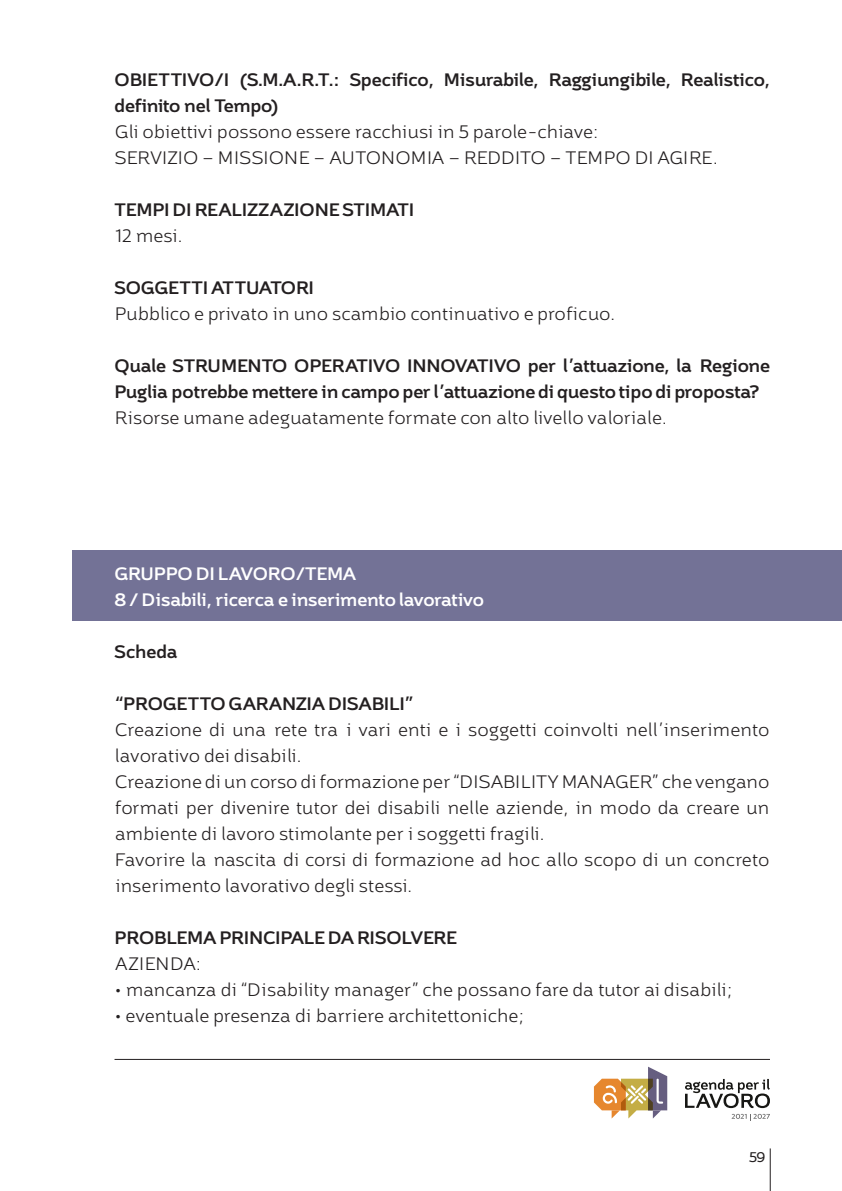
<style>
.page{position:relative;width:842px;height:1191px;background:#fff}
.page>*{position:absolute;margin:0;border:0;box-sizing:border-box;transform-origin:0 0}
.t1{font:300 18px/26px "Brisko Sans W01";letter-spacing:-.06em;color:#231f20}
.t2{font:700 18px/26px "Brisko Sans";letter-spacing:-.01em;color:#231f20}
.t3{font:700 18px/26px "Brisko Sans";letter-spacing:-.015em;color:#fff}
.t4{font:300 18px "Brisko Sans W01";letter-spacing:-.02em;color:#231f20}
.t5{font:14px "Brisko Sans W01";color:#231f20}
</style>
<div class="page">
<svg style="left:685px;top:1079px;width:85px;height:41px"></svg>
<svg style="left:594px;top:1066px;width:73px;height:52px"></svg>
<hr style="left:115px;top:1059px;width:655px;height:1px;background:#231f20">
<hr style="left:770px;top:1148px;width:1px;height:43px;background:#231f20">
<div style="left:72px;top:550px;width:770px;height:71px;background:#737296"></div>
<p class="t2" style="left:115px;top:66px;width:657px">OBIETTIVO/I (S.M.A.R.T.: Specifico, Misurabile, Raggiungibile, Realistico, definito nel Tempo)</p>
<p class="t1" style="left:115px;top:118px;width:605px">Gli obiettivi possono essere racchiusi in 5 parole-chiave:<br>SERVIZIO – MISSIONE – AUTONOMIA – REDDITO – TEMPO DI AGIRE.</p>
<p class="t2" style="left:115px;top:196px;width:301px">TEMPI DI REALIZZAZIONE STIMATI</p>
<p class="t1" style="left:115px;top:222px;width:70px">12 mesi.</p>
<p class="t2" style="left:115px;top:274px;width:201px">SOGGETTI ATTUATORI</p>
<p class="t1" style="left:115px;top:300px;width:502px">Pubblico e privato in uno scambio continuativo e proficuo.</p>
<p class="t2" style="left:115px;top:352px;width:657px">Quale STRUMENTO OPERATIVO INNOVATIVO per l’attuazione, la Regione<br>Puglia potrebbe mettere in campo per l’attuazione di questo tipo di proposta?</p>
<p class="t1" style="left:115px;top:404px;width:554px">Risorse umane adeguatamente formate con alto livello valoriale.</p>
<p class="t3" style="left:115px;top:560px;width:371px">GRUPPO DI LAVORO/TEMA<br>8 / Disabili, ricerca e inserimento lavorativo</p>
<p class="t2" style="left:115px;top:638px;width:65px">Scheda</p>
<p class="t2" style="left:115px;top:690px;width:301px">“PROGETTO GARANZIA DISABILI”</p>
<p class="t1" style="left:115px;top:716px;width:657px">Creazione di una rete tra i vari enti e i soggetti coinvolti nell’inserimento lavorativo dei disabili.<br>Creazione di un corso di formazione per “DISABILITY MANAGER” che vengano formati per divenire tutor dei disabili nelle aziende, in modo da creare un ambiente di lavoro stimolante per i soggetti fragili.<br>Favorire la nascita di corsi di formazione ad hoc allo scopo di un concreto inserimento lavorativo degli stessi.</p>
<p class="t2" style="left:115px;top:924px;width:344px">PROBLEMA PRINCIPALE DA RISOLVERE</p>
<p class="t4" style="left:115px;top:952px;width:88px">AZIENDA:</p>
<p class="t1" style="left:115px;top:976px;width:619px">• mancanza di “Disability manager” che possano fare da tutor ai disabili;</p>
<p class="t1" style="left:115px;top:1002px;width:411px">• eventuale presenza di barriere architettoniche;</p>
<p class="t5" style="left:749px;top:1148px;width:18px">59</p>
</div>
